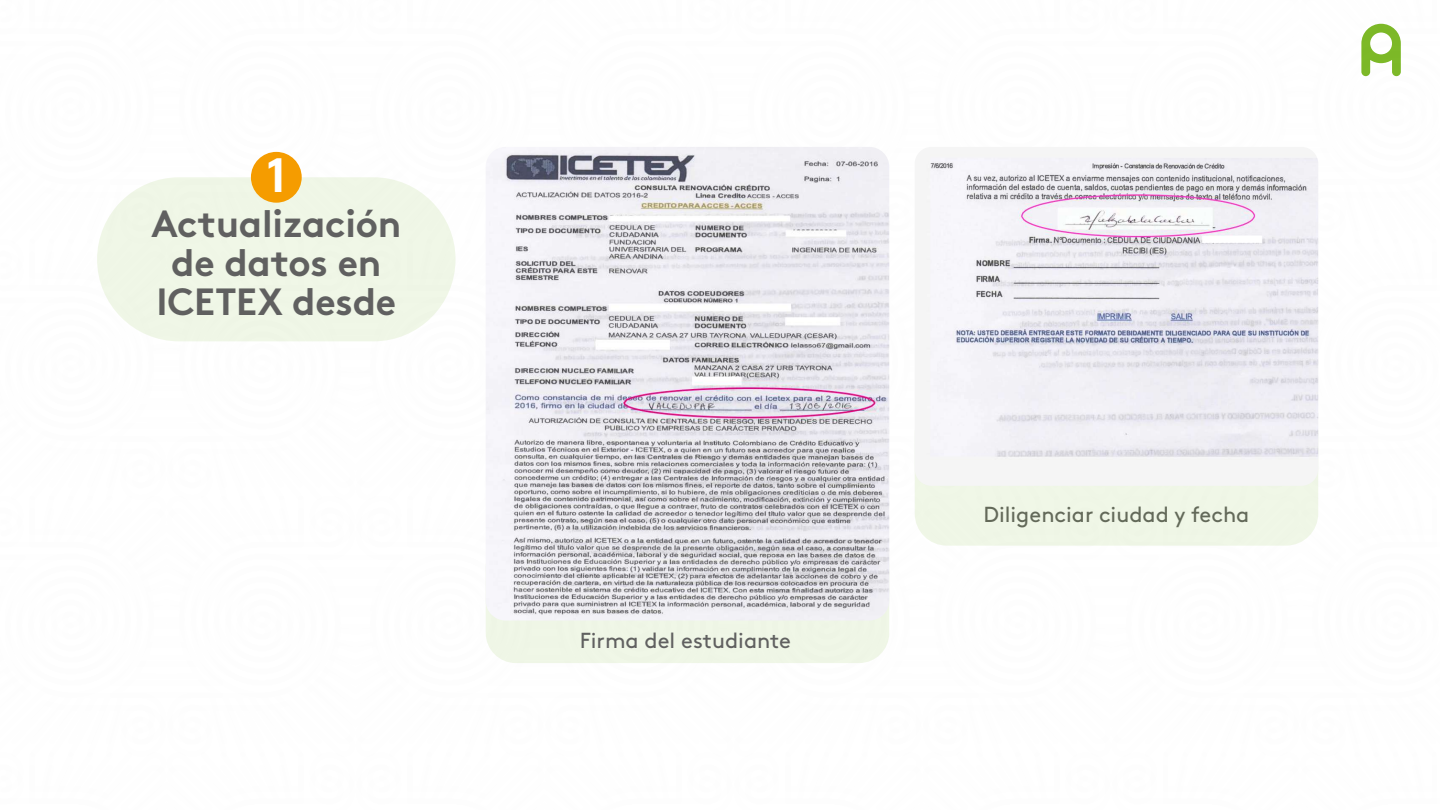
<style>
.page{position:relative;width:1440px;height:810px;background:#fff}
.page>*{position:absolute;margin:0;border:0;box-sizing:border-box;transform-origin:0 0}
.t1{font:700 48px "Brown";color:#fff}
.t2{font:700 37.88px/38.8px "Brown Std";letter-spacing:-.005em;color:#606060;text-align:center}
.t3{font:21.75px "Brown Std";color:#606060}
</style>
<div class="page">
<div style="left:486px;top:537px;width:403px;height:126px;background:#eff6e6;border-radius:30px"></div>
<div style="left:915px;top:402px;width:403px;height:144px;background:#eff6e6;border-radius:32px"></div>
<img style="left:915px;top:154px;width:403px;height:332px">
<img style="left:486px;top:147px;width:403px;height:474px">
<div style="left:97px;top:177px;width:359px;height:164px;background:#eff6e6;border-radius:82px"></div>
<div style="left:251px;top:152px;width:51px;height:51px;background:#f59c00;border-radius:50%"></div>
<h1 class="t1" style="left:266px;top:137px;width:22px">1</h1>
<h2 class="t2" style="left:151px;top:205px;width:251px">Actualización de datos en<br>ICETEX desde</h2>
<p class="t3" style="left:580px;top:628px;width:213px">Firma del estudiante</p>
<p class="t3" style="left:983px;top:502px;width:267px">Diligenciar ciudad y fecha</p>
</div>
